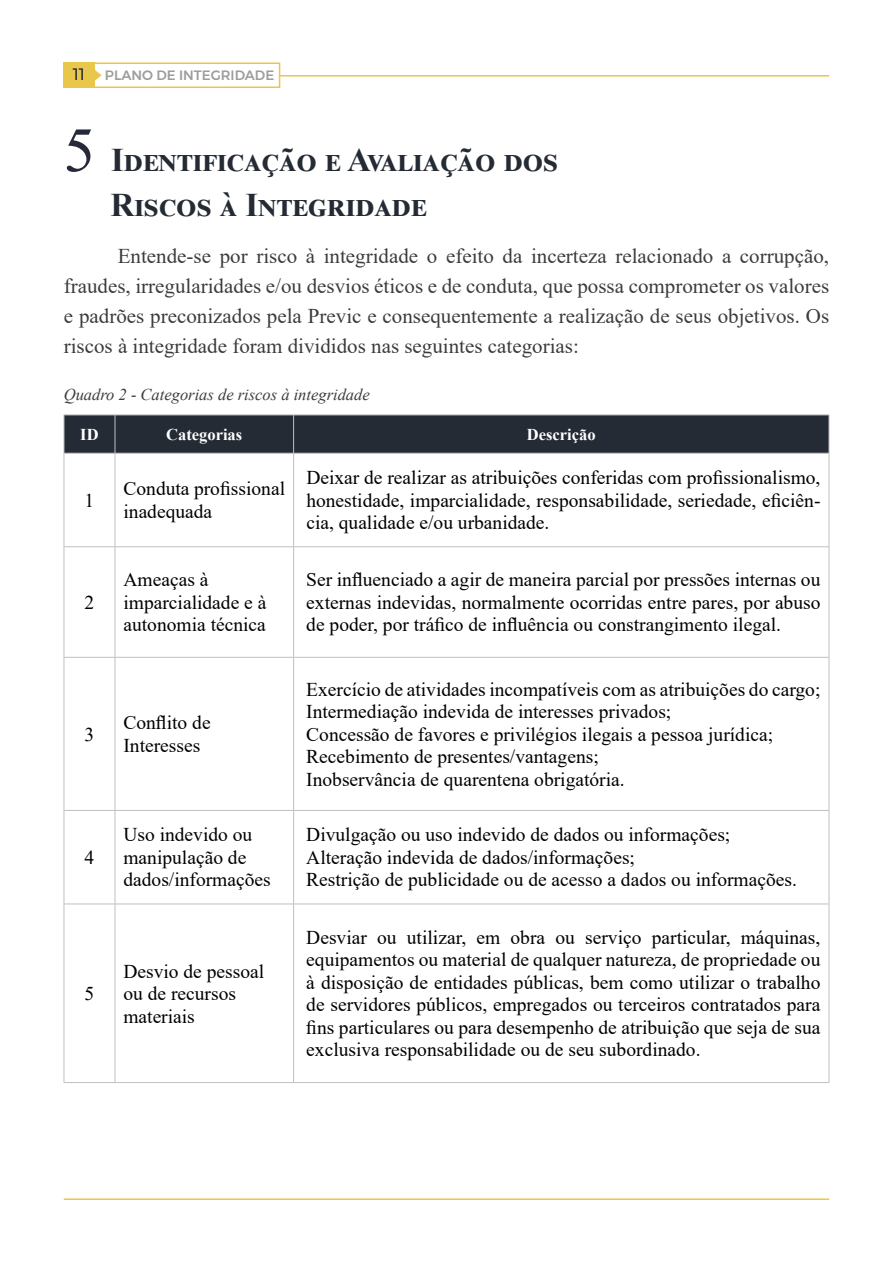
<style>
.page{position:relative;width:893px;height:1263px;background:#fff}
.page>*{position:absolute;margin:0;border:0;box-sizing:border-box;transform-origin:0 0}
.t1{font:700 33px/45px "Times New Roman";letter-spacing:.025em;color:#242b34}
.t2{font:21px/30px "Times New Roman";color:#3c3c3b;text-align:justify}
.t3{font:19.5px/22.5px "Times New Roman";color:#000}
.t4{font:italic 16.5px "Times New Roman";color:#3c3c3b}
.t5{font:700 16.5px "Times New Roman";color:#fff}
.t6{font:500 13.5px "Montserrat";color:#9d9d9c}
.s1{font-weight:400;font-size:16.5px;color:#25293a}
.s2{font-weight:400;font-size:63px;color:#25293a}
</style>
<div class="page">
<hr style="left:280px;top:75px;width:549px;height:2px;background:#e9c74a">
<div style="left:92px;top:63px;width:188px;height:25px;border:2px solid #e9c74a"></div>
<div style="left:63px;top:63px;width:32px;height:25px;background:#e9c74a"></div>
<svg style="left:95px;top:70px;width:7px;height:11px"></svg>
<hr style="left:64px;top:1198px;width:765px;height:2px;background:#e9c74a">
<div style="left:65px;top:416px;width:764px;height:37px;background:#242b34"></div>
<hr style="left:64px;top:415px;width:51px;height:1px;background:#c0c0c0">
<hr style="left:64px;top:415px;width:1px;height:38px;background:#c0c0c0">
<hr style="left:115px;top:415px;width:179px;height:1px;background:#c0c0c0">
<hr style="left:294px;top:415px;width:535px;height:1px;background:#c0c0c0">
<hr style="left:829px;top:415px;width:1px;height:38px;background:#c0c0c0">
<hr style="left:64px;top:453px;width:1px;height:93px;background:#c0c0c0">
<hr style="left:829px;top:453px;width:1px;height:93px;background:#c0c0c0">
<hr style="left:64px;top:547px;width:1px;height:110px;background:#c0c0c0">
<hr style="left:829px;top:547px;width:1px;height:110px;background:#c0c0c0">
<hr style="left:64px;top:657px;width:1px;height:153px;background:#c0c0c0">
<hr style="left:829px;top:657px;width:1px;height:153px;background:#c0c0c0">
<hr style="left:64px;top:810px;width:1px;height:94px;background:#c0c0c0">
<hr style="left:829px;top:810px;width:1px;height:94px;background:#c0c0c0">
<hr style="left:64px;top:904px;width:1px;height:178px;background:#c0c0c0">
<hr style="left:829px;top:904px;width:1px;height:178px;background:#c0c0c0">
<hr style="left:64px;top:1082px;width:51px;height:1px;background:#c0c0c0">
<hr style="left:115px;top:1082px;width:179px;height:1px;background:#c0c0c0">
<hr style="left:294px;top:1082px;width:535px;height:1px;background:#c0c0c0">
<hr style="left:64px;top:453px;width:51px;height:1px;background:#c0c0c0">
<hr style="left:115px;top:453px;width:179px;height:1px;background:#c0c0c0">
<hr style="left:115px;top:453px;width:1px;height:93px;background:#c0c0c0">
<hr style="left:294px;top:453px;width:535px;height:1px;background:#c0c0c0">
<hr style="left:293px;top:453px;width:1px;height:93px;background:#c0c0c0">
<hr style="left:64px;top:546px;width:51px;height:1px;background:#c0c0c0">
<hr style="left:115px;top:546px;width:179px;height:1px;background:#c0c0c0">
<hr style="left:115px;top:547px;width:1px;height:110px;background:#c0c0c0">
<hr style="left:294px;top:546px;width:535px;height:1px;background:#c0c0c0">
<hr style="left:293px;top:547px;width:1px;height:110px;background:#c0c0c0">
<hr style="left:64px;top:657px;width:51px;height:1px;background:#c0c0c0">
<hr style="left:115px;top:657px;width:179px;height:1px;background:#c0c0c0">
<hr style="left:115px;top:657px;width:1px;height:153px;background:#c0c0c0">
<hr style="left:294px;top:657px;width:535px;height:1px;background:#c0c0c0">
<hr style="left:293px;top:657px;width:1px;height:153px;background:#c0c0c0">
<hr style="left:64px;top:810px;width:51px;height:1px;background:#c0c0c0">
<hr style="left:115px;top:810px;width:179px;height:1px;background:#c0c0c0">
<hr style="left:115px;top:810px;width:1px;height:94px;background:#c0c0c0">
<hr style="left:294px;top:810px;width:535px;height:1px;background:#c0c0c0">
<hr style="left:293px;top:810px;width:1px;height:94px;background:#c0c0c0">
<hr style="left:64px;top:904px;width:51px;height:1px;background:#c0c0c0">
<hr style="left:115px;top:904px;width:179px;height:1px;background:#c0c0c0">
<hr style="left:115px;top:904px;width:1px;height:178px;background:#c0c0c0">
<hr style="left:294px;top:904px;width:535px;height:1px;background:#c0c0c0">
<hr style="left:293px;top:904px;width:1px;height:178px;background:#c0c0c0">
<hr style="left:115px;top:415px;width:1px;height:38px;background:#c0c0c0">
<hr style="left:293px;top:415px;width:1px;height:38px;background:#c0c0c0">
<p class="t6" style="left:73px;top:65px;width:203px"><span class="s1">11</span> PLANO DE INTEGRIDADE</p>
<h1 class="t1" style="left:111px;top:137px;width:449px;text-indent:-47px"><span class="s2">5</span> Identificação e Avaliação dos<br>Riscos à Integridade</h1>
<p class="t2" style="left:64px;top:240px;width:767px;text-indent:54px">Entende-se por risco à integridade o efeito da incerteza relacionado a corrupção, fraudes, irregularidades e/ou desvios éticos e de conduta, que possa comprometer os valores e padrões preconizados pela Previc e consequentemente a realização de seus objetivos. Os riscos à integridade foram divididos nas seguintes categorias:</p>
<p class="t4" style="left:64px;top:383px;width:308px">Quadro 2 - Categorias de riscos à integridade</p>
<p class="t5" style="left:80px;top:422px;width:20px">ID</p>
<p class="t5" style="left:166px;top:422px;width:78px">Categorias</p>
<p class="t5" style="left:527px;top:422px;width:70px">Descrição</p>
<p class="t3" style="left:85px;top:488px;width:11px">1</p>
<p class="t3" style="left:123px;top:477px;width:163px">Conduta profissional inadequada</p>
<p class="t3" style="left:306px;top:466px;width:516px;text-align:justify">Deixar de realizar as atribuições conferidas com profissionalismo, honestidade, imparcialidade, responsabilidade, seriedade, eficiên&shy;cia, qualidade e/ou urbanidade.</p>
<p class="t3" style="left:85px;top:590px;width:11px">2</p>
<p class="t3" style="left:123px;top:568px;width:144px">Ameaças à imparcialidade e à autonomia técnica</p>
<p class="t3" style="left:306px;top:568px;width:516px;text-align:justify">Ser influenciado a agir de maneira parcial por pressões internas ou externas indevidas, normalmente ocorridas entre pares, por abuso de poder, por tráfico de influência ou constrangimento ilegal.</p>
<p class="t3" style="left:85px;top:722px;width:11px">3</p>
<p class="t3" style="left:123px;top:711px;width:89px">Conflito de<br>Interesses</p>
<p class="t3" style="left:306px;top:677px;width:516px">Exercício de atividades incompatíveis com as atribuições do cargo; Intermediação indevida de interesses privados;<br>Concessão de favores e privilégios ilegais a pessoa jurídica; Recebimento de presentes/vantagens;<br>Inobservância de quarentena obrigatória.</p>
<p class="t3" style="left:85px;top:845px;width:11px">4</p>
<p class="t3" style="left:85px;top:982px;width:11px">5</p>
<p class="t3" style="left:123px;top:823px;width:149px">Uso indevido ou manipulação de dados/informações</p>
<p class="t3" style="left:306px;top:823px;width:492px">Divulgação ou uso indevido de dados ou informações;<br>Alteração indevida de dados/informações;<br>Restrição de publicidade ou de acesso a dados ou informações.</p>
<p class="t3" style="left:123px;top:959px;width:142px">Desvio de pessoal ou de recursos materiais</p>
<p class="t3" style="left:306px;top:925px;width:516px;text-align:justify">Desviar ou utilizar, em obra ou serviço particular, máquinas, equipamentos ou material de qualquer natureza, de propriedade ou à disposição de entidades públicas, bem como utilizar o trabalho de servidores públicos, empregados ou terceiros contratados para fins particulares ou para desempenho de atribuição que seja de sua exclusiva responsabilidade ou de seu subordinado.</p>
</div>
